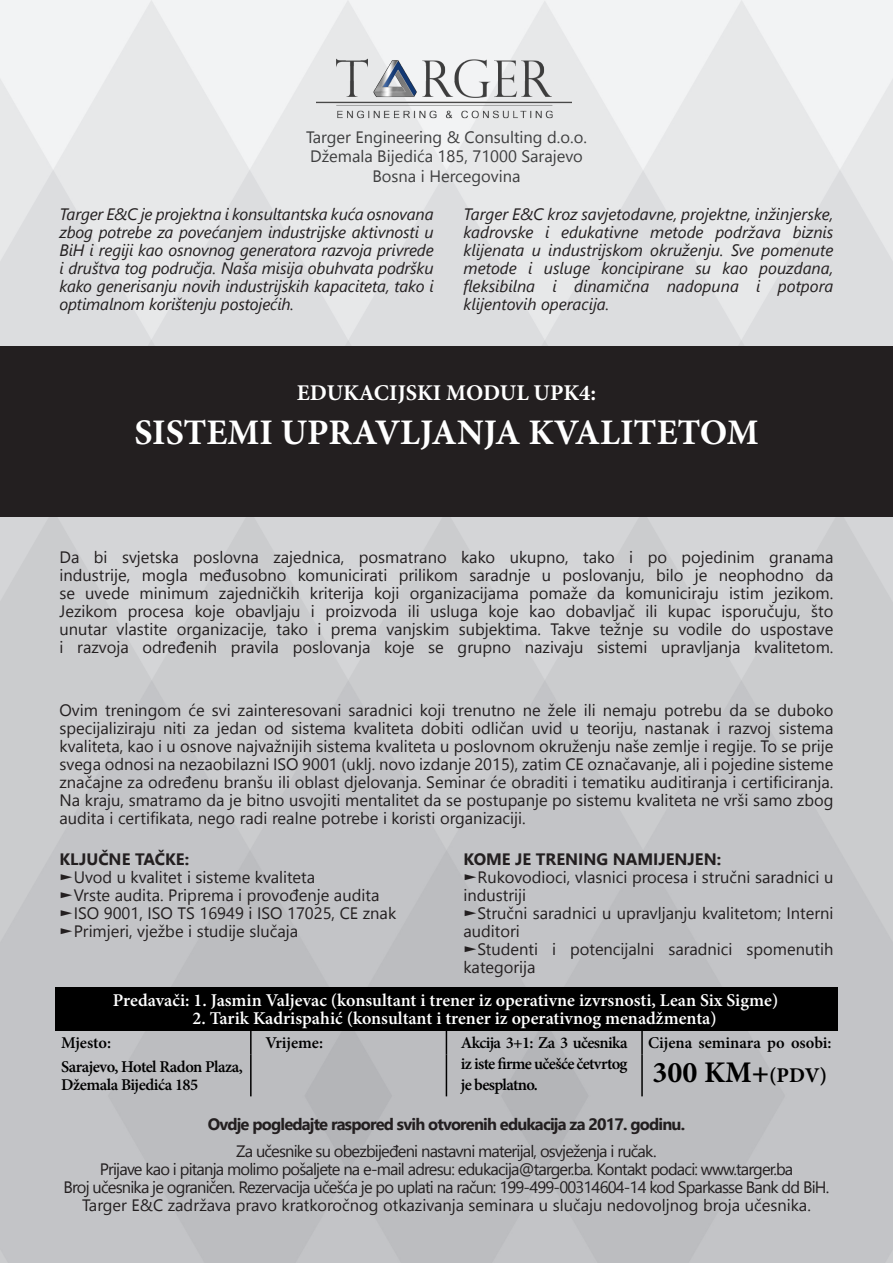
<style>
.page{position:relative;width:893px;height:1263px;background:#fff}
.page>*{position:absolute;margin:0;border:0;box-sizing:border-box;transform-origin:0 0}
.t1{font:700 36px "Minion Pro";color:#fff}
.t2{font:700 30px "Minion Pro";color:#000}
.t3{font:700 22.5px "Minion Pro";color:#fff}
.t4{font:600 18px "Minion Pro";color:#fff}
.t5{font:16.5px/18px "Segoe UI";color:#231f20}
.t6{font:italic 16.5px/18px "Segoe UI";letter-spacing:-.01em;color:#231f20;text-align:justify}
.t7{font:16.5px "Segoe UI";letter-spacing:-.05em;color:#231f20}
.t8{font:600 16.5px/21px "Minion Pro";letter-spacing:-.03em;color:#000;text-align:justify}
.t9{font:16.5px "Segoe UI";color:#3e3e3f}
.t10{font:700 16.5px "Segoe UI";letter-spacing:-.05em;color:#231f20}
.t11{font:700 16.5px "Segoe UI";color:#231f20}
.t12{font:600 16.5px "Minion Pro";color:#000}
.s1{font-size:21px}
</style>
<div class="page">
<img style="left:0;top:0;width:893px;height:1263px">
<div style="left:0;top:347px;width:893px;height:170px;background:#231f20"></div>
<img style="left:316px;top:51px;width:255px;height:78px">
<div style="left:55px;top:987px;width:783px;height:43px;background:#000"></div>
<hr style="left:250px;top:1030px;width:2px;height:24px;background:#000">
<svg style="left:446px;top:1030px;width:1px;height:24px"></svg>
<hr style="left:641px;top:1030px;width:2px;height:24px;background:#000">
<hr style="left:250px;top:1054px;width:2px;height:42px;background:#000">
<hr style="left:446px;top:1054px;width:1px;height:42px;background:#000">
<hr style="left:641px;top:1054px;width:2px;height:42px;background:#000">
<p class="t9" style="left:306px;top:124px;width:282px">Targer Engineering &amp; Consulting d.o.o.</p>
<p class="t9" style="left:310px;top:144px;width:274px">Džemala Bijedića 185, 71000 Sarajevo</p>
<p class="t9" style="left:372px;top:163px;width:150px">Bosna i Hercegovina</p>
<p class="t6" style="left:60px;top:205px;width:376px">Targer E&amp;C je projektna i konsultantska kuća osnovana zbog potrebe za povećanjem industrijske aktivnosti u BiH i regiji kao osnovnog generatora razvoja privrede i društva tog područja. Naša misija obuhvata podršku kako generisanju novih industrijskih kapaciteta, tako i optimalnom korištenju postojećih.</p>
<p class="t6" style="left:463px;top:205px;width:371px">Targer E&amp;C kroz savjetodavne, projektne, inžinjerske, kadrovske i edukativne metode podržava biznis klijenata u industrijskom okruženju. Sve pomenute metode i usluge koncipirane su kao pouzdana, fleksibilna i dinamična nadopuna i potpora klijentovih operacija.</p>
<p class="t3" style="left:297px;top:377px;width:301px">EDUKACIJSKI MODUL UPK4:</p>
<p class="t1" style="left:134px;top:407px;width:626px">SISTEMI UPRAVLJANJA KVALITETOM</p>
<p class="t5" style="left:60px;top:547px;width:775px;text-align:justify">Da bi svjetska poslovna zajednica, posmatrano kako ukupno, tako i po pojedinim granama industrije, mogla međusobno komunicirati prilikom saradnje u poslovanju, bilo je neophodno da se uvede minimum zajedničkih kriterija koji organizacijama pomaže da komuniciraju istim jezikom.<br>Jezikom procesa koje obavljaju i proizvoda ili usluga koje kao dobavljač ili kupac isporučuju, što unutar vlastite organizacije, tako i prema vanjskim subjektima. Takve težnje su vodile do uspostave i razvoja određenih pravila poslovanja koje se grupno nazivaju sistemi upravljanja kvalitetom.</p>
<p class="t5" style="left:60px;top:700px;width:775px;text-align:justify">Ovim treningom će svi zainteresovani saradnici koji trenutno ne žele ili nemaju potrebu da se duboko specijaliziraju niti za jedan od sistema kvaliteta dobiti odličan uvid u teoriju, nastanak i razvoj sistema kvaliteta, kao i u osnove najvažnijih sistema kvaliteta u poslovnom okruženju naše zemlje i regije. To se prije svega odnosi na nezaobilazni ISO 9001 (uklj. novo izdanje 2015), zatim CE označavanje, ali i pojedine sisteme značajne za određenu branšu ili oblast djelovanja. Seminar će obraditi i tematiku auditiranja i certificiranja.<br>Na kraju, smatramo da je bitno usvojiti mentalitet da se postupanje po sistemu kvaliteta ne vrši samo zbog audita i certifikata, nego radi realne potrebe i koristi organizaciji.</p>
<p class="t11" style="left:463px;top:846px;width:259px">KOME JE TRENING NAMIJENJEN:</p>
<p class="t5" style="left:463px;top:867px;width:371px">►Rukovodioci, vlasnici procesa i stručni saradnici u industriji</p>
<p class="t5" style="left:463px;top:903px;width:371px">►Stručni saradnici u upravljanju kvalitetom; Interni auditori</p>
<p class="t5" style="left:463px;top:939px;width:371px">►Studenti i potencijalni saradnici spomenutih kategorija</p>
<p class="t11" style="left:59px;top:846px;width:131px">KLJUČNE TAČKE:</p>
<p class="t5" style="left:59px;top:867px;width:257px">►Uvod u kvalitet i sisteme kvaliteta</p>
<p class="t5" style="left:59px;top:885px;width:321px">►Vrste audita. Priprema i provođenje audita</p>
<p class="t5" style="left:59px;top:903px;width:338px">►ISO 9001, ISO TS 16949 i ISO 17025, CE znak</p>
<p class="t5" style="left:59px;top:921px;width:240px">►Primjeri, vježbe i studije slučaja</p>
<p class="t4" style="left:113px;top:988px;width:667px">Predavači: 1. Jasmin Valjevac (konsultant i trener iz operativne izvrsnosti, Lean Six Sigme)</p>
<p class="t4" style="left:192px;top:1006px;width:526px">2. Tarik Kadrispahić (konsultant i trener iz operativnog menadžmenta)</p>
<p class="t8" style="left:61px;top:1032px;width:51px">Mjesto:</p>
<p class="t12" style="left:265px;top:1032px;width:59px">Vrijeme:</p>
<p class="t8" style="left:461px;top:1032px;width:168px">Akcija 3+1: Za 3 učesnika iz iste firme učešće četvrtog je besplatno.</p>
<p class="t12" style="left:648px;top:1032px;width:185px">Cijena seminara po osobi:</p>
<p class="t8" style="left:61px;top:1058px;width:183px;line-height:18px">Sarajevo, Hotel Radon Plaza,<br>Džemala Bijedića 185</p>
<p class="t2" style="left:653px;top:1051px;width:176px">300 KM+<span class="s1">(PDV)</span></p>
<p class="t10" style="left:208px;top:1112px;width:479px">Ovdje pogledajte raspored svih otvorenih edukacija za 2017. godinu.</p>
<p class="t7" style="left:236px;top:1139px;width:422px">Za učesnike su obezbijeđeni nastavni materijal, osvježenja i ručak.</p>
<p class="t7" style="left:100px;top:1157px;width:695px">Prijave kao i pitanja molimo pošaljete na e-mail adresu: edukacija@targer.ba. Kontakt podaci: www.targer.ba</p>
<p class="t7" style="left:64px;top:1175px;width:767px">Broj učesnika je ograničen. Rezervacija učešća je po uplati na račun: 199-499-00314604-14 kod Sparkasse Bank dd BiH.</p>
<p class="t5" style="left:82px;top:1196px;width:730px">Targer E&amp;C zadržava pravo kratkoročnog otkazivanja seminara u slučaju nedovoljnog broja učesnika.</p>
</div>
